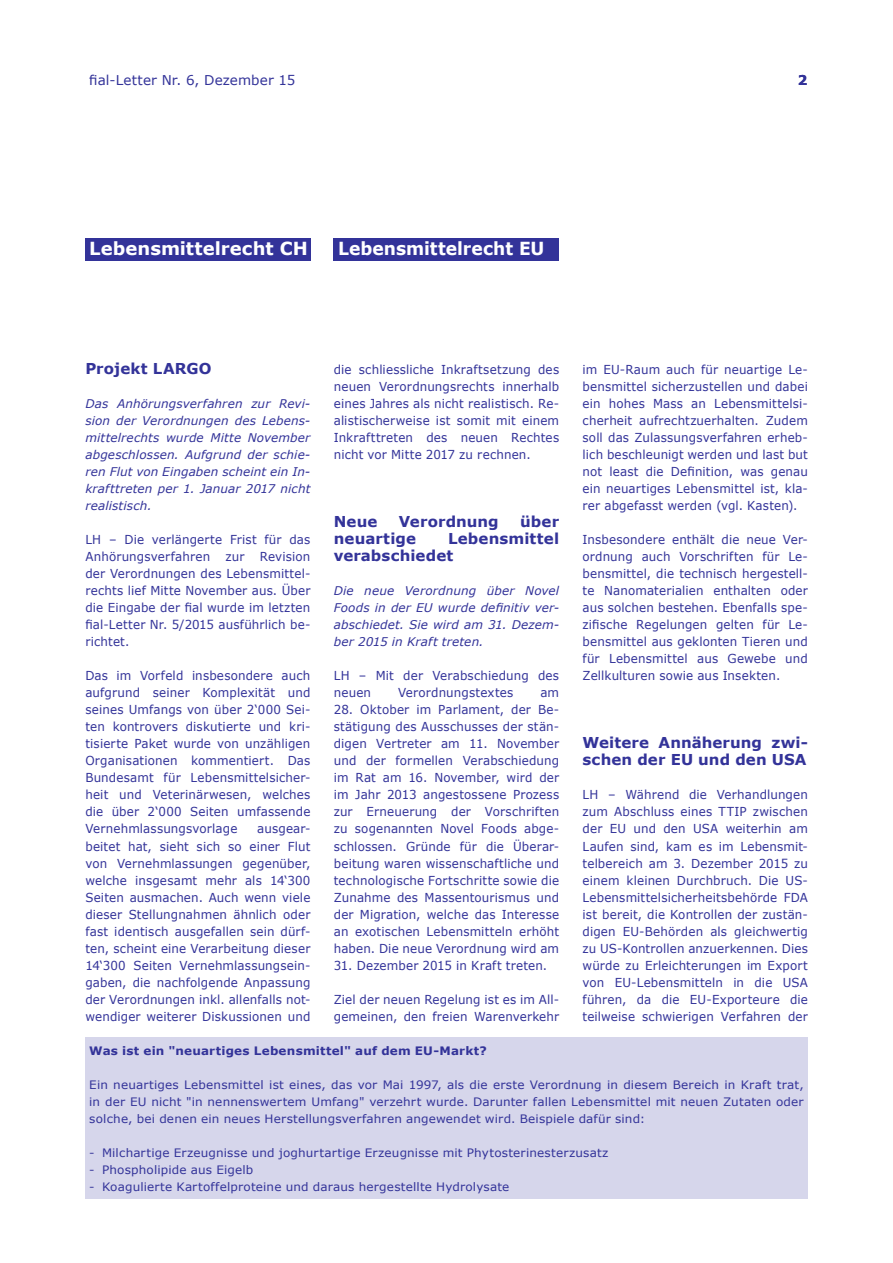
<style>
.page{position:relative;width:893px;height:1263px;background:#fff}
.page>*{position:absolute;margin:0;border:0;box-sizing:border-box;transform-origin:0 0}
.oberthema{font:700 18px "Verdana";color:#fff}
.oberthema-2{font:700 18px "Verdana";color:#fff;scale:.95 1}
.titel{font:700 15px/17px "Verdana";letter-spacing:.005em;color:#339}
.t1{font:13.5px "Verdana";letter-spacing:.01em;color:#339}
.fliesstext{font:700 13.5px "Verdana";color:#339}
.fliesstext-2{font:12.3px/17px "Verdana";letter-spacing:.01em;color:#339;text-align:justify;scale:.96 1}
.fliesstext_heas{font:italic 12px/17px "Verdana";letter-spacing:.01em;color:#339;text-align:justify}
.fliesstext-3{font:11.7px/17px "Verdana";letter-spacing:.015em;color:#339;text-align:justify}
.fliesstext-4{font:700 11.7px "Verdana";letter-spacing:.02em;color:#339}
</style>
<div class="page">
<div style="left:85px;top:1037px;width:723px;height:162px;background:#d6d6eb"></div>
<div style="left:85px;top:238px;width:225px;height:22px;background:#339"></div>
<div style="left:334px;top:238px;width:225px;height:22px;background:#339"></div>
<p class="t1" style="left:89px;top:71px;width:208px">fial-Letter Nr. 6, Dezember 15</p>
<p class="fliesstext" style="left:798px;top:71px;width:11px">2</p>
<p class="oberthema" style="left:89px;top:236px;width:220px">Lebensmittelrecht CH</p>
<p class="oberthema-2" style="left:338px;top:236px;width:219px">Lebensmittelrecht EU</p>
<p class="titel" style="left:85px;top:360px;width:128px">Projekt LARGO</p>
<p class="fliesstext_heas" style="left:85px;top:395px;width:227px">Das Anhörungsverfahren zur Revi&shy;sion der Verordnungen des Lebens&shy;mittelrechts wurde Mitte November abgeschlossen. Aufgrund der schie&shy;ren Flut von Eingaben scheint ein In&shy;krafttreten per 1. Januar 2017 nicht realistisch.</p>
<p class="fliesstext-2" style="left:85px;top:531px;width:236px">LH – Die verlängerte Frist für das Anhörungsverfahren zur Revision der Verordnungen des Lebensmittel&shy;rechts lief Mitte November aus. Über die Eingabe der fial wurde im letzten fial-Letter Nr. 5/2015 ausführlich be&shy;richtet.</p>
<p class="fliesstext-2" style="left:85px;top:667px;width:236px">Das im Vorfeld insbesondere auch aufgrund seiner Komplexität und seines Umfangs von über 2‘000 Sei&shy;ten kontrovers diskutierte und kri&shy;tisierte Paket wurde von unzähligen Organisationen kommentiert. Das Bundesamt für Lebensmittelsicher&shy;heit und Veterinärwesen, welches die über 2‘000 Seiten umfassende Vernehmlassungsvorlage</p>
<p class="fliesstext-2" style="left:85px;top:820px;width:236px;text-indent:172px">ausgear&shy;beitet hat, sieht sich so einer Flut von Vernehmlassungen gegenüber, welche insgesamt mehr als 14‘300<br>Seiten ausmachen. Auch wenn viele dieser Stellungnahmen ähnlich oder fast identisch ausgefallen sein dürf&shy;ten, scheint eine Verarbeitung dieser 14‘300 Seiten Vernehmlassungsein&shy;gaben, die nachfolgende Anpassung der Verordnungen inkl. allenfalls not&shy;wendiger weiterer Diskussionen und</p>
<p class="fliesstext-2" style="left:334px;top:361px;width:236px">die schliessliche Inkraftsetzung des neuen Verordnungsrechts innerhalb eines Jahres als nicht realistisch. Re&shy;alistischerweise ist somit mit einem Inkrafttreten des neuen Rechtes nicht vor Mitte 2017 zu rechnen.</p>
<p class="titel" style="left:334px;top:513px;width:45px">Neue</p>
<p class="titel" style="left:399px;top:513px;width:101px">Verordnung</p>
<p class="titel" style="left:520px;top:513px;width:40px">über</p>
<p class="titel" style="left:334px;top:530px;width:84px">neuartige</p>
<p class="titel" style="left:334px;top:530px;width:227px;text-indent:114px">Lebensmittel verabschiedet</p>
<p class="fliesstext_heas" style="left:334px;top:582px;width:227px">Die neue Verordnung über Novel Foods in der EU wurde definitiv ver&shy;abschiedet. Sie wird am 31. Dezem&shy;ber 2015 in Kraft treten.</p>
<p class="fliesstext-2" style="left:334px;top:667px;width:236px">LH – Mit der Verabschiedung des neuen</p>
<p class="fliesstext-2" style="left:398px;top:684px;width:122px">Verordnungstextes</p>
<p class="fliesstext-2" style="left:540px;top:684px;width:21px">am</p>
<p class="fliesstext-2" style="left:334px;top:701px;width:236px">28. Oktober im Parlament, der Be&shy;stätigung des Ausschusses der stän&shy;digen Vertreter am 11. November und der formellen Verabschiedung im Rat am 16. November, wird der im Jahr 2013 angestossene Prozess zur Erneuerung der Vorschriften zu sogenannten Novel Foods abge&shy;schlossen. Gründe für die Überar&shy;beitung waren wissenschaftliche und technologische Fortschritte sowie die Zunahme des Massentourismus und der Migration, welche das Interesse an exotischen Lebensmitteln erhöht haben. Die neue Verordnung wird am</p>
<p class="fliesstext-2" style="left:334px;top:956px;width:224px">31. Dezember 2015 in Kraft treten.</p>
<p class="fliesstext-2" style="left:334px;top:990px;width:236px">Ziel der neuen Regelung ist es im All&shy;gemeinen, den freien Warenverkehr</p>
<p class="fliesstext-2" style="left:583px;top:361px;width:236px">im EU-Raum auch für neuartige Le&shy;bensmittel sicherzustellen und dabei ein hohes Mass an Lebensmittelsi&shy;cherheit aufrechtzuerhalten. Zudem soll das Zulassungsverfahren erheb&shy;lich beschleunigt werden und last but not least die Definition, was genau ein neuartiges Lebensmittel ist, kla&shy;rer abgefasst werden (vgl. Kasten).</p>
<p class="fliesstext-2" style="left:583px;top:531px;width:236px">Insbesondere enthält die neue Ver&shy;ordnung auch Vorschriften für Le&shy;bensmittel, die technisch hergestell&shy;te Nanomaterialien enthalten oder aus solchen bestehen. Ebenfalls spe&shy;zifische Regelungen gelten für Le&shy;bensmittel aus geklonten Tieren und für Lebensmittel aus Gewebe und Zellkulturen sowie aus Insekten.</p>
<p class="titel" style="left:583px;top:734px;width:227px">Weitere Annäherung zwi&shy;schen der EU und den USA</p>
<p class="fliesstext-2" style="left:583px;top:786px;width:236px">LH – Während die Verhandlungen zum Abschluss eines TTIP zwischen der EU und den USA weiterhin am Laufen sind, kam es im Lebensmit&shy;telbereich am 3. Dezember 2015 zu einem kleinen Durchbruch. Die US-Lebensmittelsicherheitsbehörde FDA ist bereit, die Kontrollen der zustän&shy;digen EU-Behörden als gleichwertig zu US-Kontrollen anzuerkennen. Dies würde zu Erleichterungen im Export von EU-Lebensmitteln in die USA führen, da die EU-Exporteure die teilweise schwierigen Verfahren der</p>
<p class="fliesstext-4" style="left:89px;top:1042px;width:399px">Was ist ein "neuartiges Lebensmittel" auf dem EU-Markt?</p>
<p class="fliesstext-3" style="left:89px;top:1076px;width:716px">Ein neuartiges Lebensmittel ist eines, das vor Mai 1997, als die erste Verordnung in diesem Bereich in Kraft trat, in der EU nicht "in nennenswertem Umfang" verzehrt wurde. Darunter fallen Lebensmittel mit neuen Zutaten oder solche, bei denen ein neues Herstellungsverfahren angewendet wird. Beispiele dafür sind:</p>
<p class="fliesstext-3" style="left:89px;top:1144px;width:521px">- Milchartige Erzeugnisse und joghurtartige Erzeugnisse mit Phytosterinesterzusatz</p>
<p class="fliesstext-3" style="left:89px;top:1161px;width:166px">- Phospholipide aus Eigelb</p>
<p class="fliesstext-3" style="left:89px;top:1178px;width:422px">- Koagulierte Kartoffelproteine und daraus hergestellte Hydrolysate</p>
</div>
